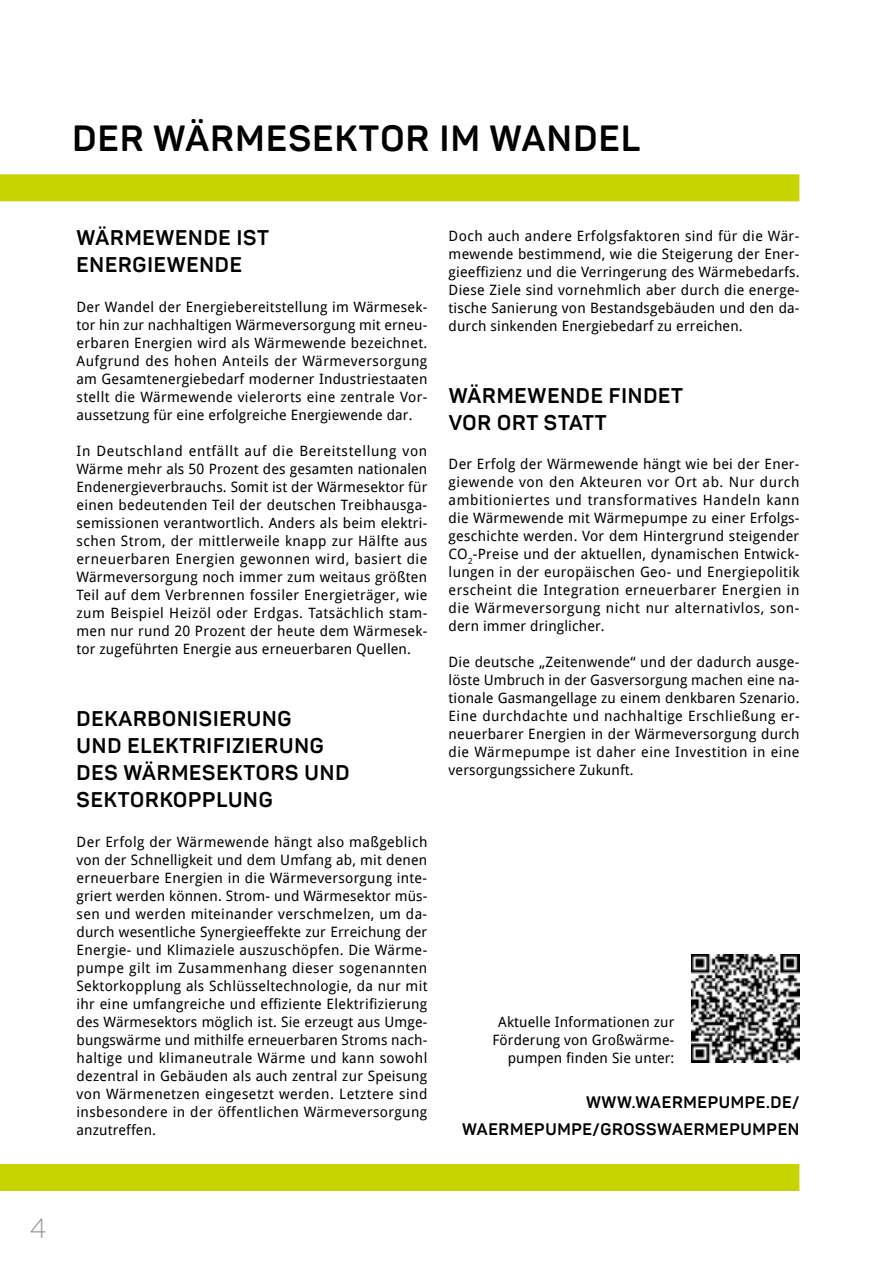
<style>
.page{position:relative;width:893px;height:1263px;background:#fff}
.page>*{position:absolute;margin:0;border:0;box-sizing:border-box;transform-origin:0 0}
.t1{font:700 36px "Panton";letter-spacing:.04em;color:#000}
.t2{font:300 27px "Panton";color:#929292}
.t3{font:700 21px/27px "Panton";letter-spacing:.04em;color:#000}
.t4{font:700 16.5px/27px "Panton";letter-spacing:.04em;color:#000;text-align:right}
.t5{font:14.25px/18px "Droid Sans";letter-spacing:.01em;color:#000;text-align:justify}
</style>
<div class="page">
<div style="left:0;top:174px;width:799px;height:27px;background:#c8d300"></div>
<div style="left:0;top:1164px;width:799px;height:27px;background:#c8d300"></div>
<img style="left:691px;top:954px;width:108px;height:108px">
<h1 class="t1" style="left:72px;top:115px;width:569px">DER WÄRMESEKTOR IM WANDEL</h1>
<h3 class="t3" style="left:77px;top:224px;width:194px">WÄRMEWENDE IST<br>ENERGIEWENDE</h3>
<p class="t5" style="left:77px;top:298px;width:352px">Der Wandel der Energiebereitstellung im Wärmesek&shy;tor hin zur nachhaltigen Wärmeversorgung mit erneu&shy;erbaren Energien wird als Wärmewende bezeichnet.<br>Aufgrund des hohen Anteils der Wärmeversorgung am Gesamtenergiebedarf moderner Industriestaaten stellt die Wärmewende vielerorts eine zentrale Vor&shy;aussetzung für eine erfolgreiche Energiewende dar.</p>
<p class="t5" style="left:77px;top:442px;width:352px">In Deutschland entfällt auf die Bereitstellung von Wärme mehr als 50 Prozent des gesamten nationalen Endenergieverbrauchs. Somit ist der Wärmesektor für einen bedeutenden Teil der deutschen Treibhausga&shy;semissionen verantwortlich. Anders als beim elektri&shy;schen Strom, der mittlerweile knapp zur Hälfte aus erneuerbaren Energien gewonnen wird, basiert die Wärmeversorgung noch immer zum weitaus größten Teil auf dem Verbrennen fossiler Energieträger, wie zum Beispiel Heizöl oder Erdgas. Tatsächlich stam&shy;men nur rund 20 Prozent der heute dem Wärmesek&shy;tor zugeführten Energie aus erneuerbaren Quellen.</p>
<h3 class="t3" style="left:77px;top:705px;width:274px">DEKARBONISIERUNG<br>UND ELEKTRIFIZIERUNG<br>DES WÄRMESEKTORS UND<br>SEKTORKOPPLUNG</h3>
<p class="t5" style="left:77px;top:832px;width:352px">Der Erfolg der Wärmewende hängt also maßgeblich von der Schnelligkeit und dem Umfang ab, mit denen erneuerbare Energien in die Wärmeversorgung inte&shy;griert werden können. Strom- und Wärmesektor müs&shy;sen und werden miteinander verschmelzen, um da&shy;durch wesentliche Synergieeffekte zur Erreichung der Energie- und Klimaziele auszuschöpfen. Die Wärme&shy;pumpe gilt im Zusammenhang dieser sogenannten Sektorkopplung als Schlüsseltechnologie, da nur mit ihr eine umfangreiche und effiziente Elektrifizierung des Wärmesektors möglich ist. Sie erzeugt aus Umge&shy;bungswärme und mithilfe erneuerbaren Stroms nach&shy;haltige und klimaneutrale Wärme und kann sowohl dezentral in Gebäuden als auch zentral zur Speisung von Wärmenetzen eingesetzt werden. Letztere sind insbesondere in der öffentlichen Wärmeversorgung anzutreffen.</p>
<p class="t5" style="left:449px;top:226px;width:352px">Doch auch andere Erfolgsfaktoren sind für die Wär&shy;mewende bestimmend, wie die Steigerung der Ener&shy;gieeffizienz und die Verringerung des Wärmebedarfs.<br>Diese Ziele sind vornehmlich aber durch die energe&shy;tische Sanierung von Bestandsgebäuden und den da&shy;durch sinkenden Energiebedarf zu erreichen.</p>
<h3 class="t3" style="left:449px;top:381px;width:236px">WÄRMEWENDE FINDET<br>VOR ORT STATT</h3>
<p class="t5" style="left:449px;top:455px;width:352px">Der Erfolg der Wärmewende hängt wie bei der Ener&shy;giewende von den Akteuren vor Ort ab. Nur durch ambitioniertes und transformatives Handeln kann die Wärmewende mit Wärmepumpe zu einer Erfolgs&shy;geschichte werden. Vor dem Hintergrund steigender CO<sub>2</sub>-Preise und der aktuellen, dynamischen Entwick&shy;lungen in der europäischen Geo- und Energiepolitik erscheint die Integration erneuerbarer Energien in die Wärmeversorgung nicht nur alternativlos, son&shy;dern immer dringlicher.</p>
<p class="t5" style="left:449px;top:653px;width:352px">Die deutsche „Zeitenwende“ und der dadurch ausge&shy;löste Umbruch in der Gasversorgung machen eine na&shy;tionale Gasmangellage zu einem denkbaren Szenario.<br>Eine durchdachte und nachhaltige Erschließung er&shy;neuerbarer Energien in der Wärmeversorgung durch die Wärmepumpe ist daher eine Investition in eine versorgungssichere Zukunft.</p>
<p class="t5" style="left:492px;top:1013px;width:184px;text-align:right">Aktuelle Informationen zur<br>Förderung von Großwärme&shy;pumpen finden Sie unter:</p>
<p class="t4" style="left:462px;top:1089px;width:339px">WWW.WAERMEPUMPE.DE/<br>WAERMEPUMPE/GROSSWAERMEPUMPEN</p>
<h2 class="t2" style="left:30px;top:1212px;width:18px">4</h2>
</div>
